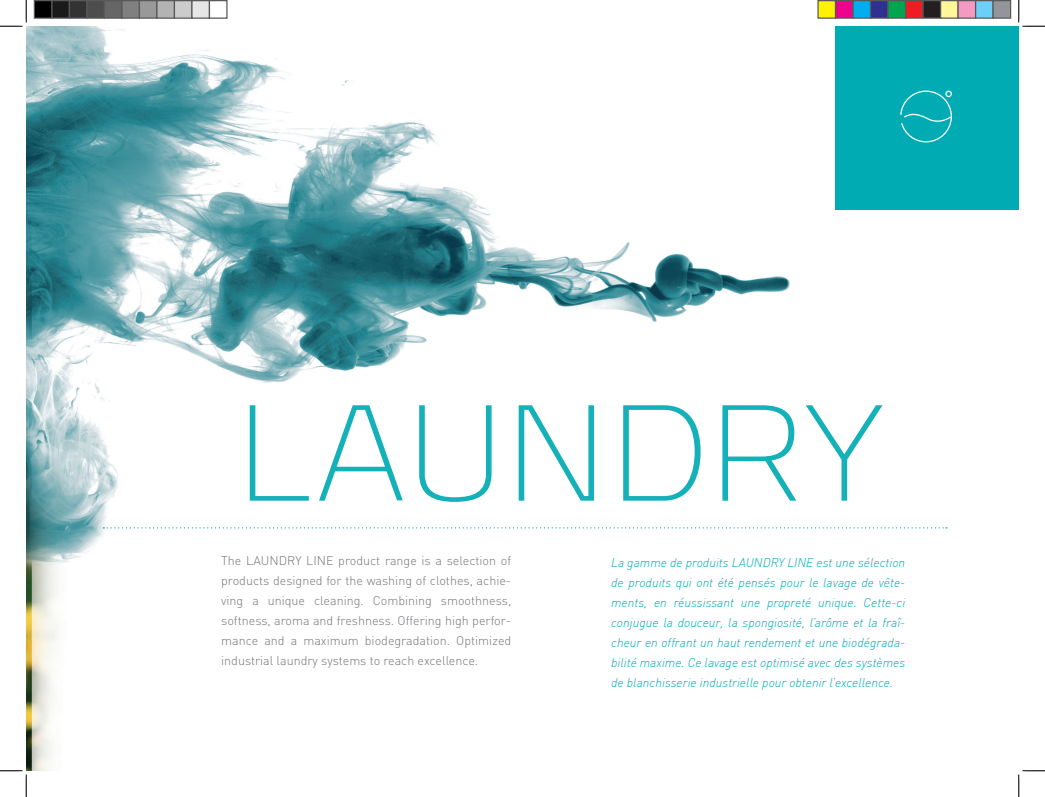
<style>
.page{position:relative;width:1045px;height:797px;background:#fff}
.page>*{position:absolute;margin:0;border:0;box-sizing:border-box;transform-origin:0 0}
.t1{font:136.25px "Titillium Text 25 L 1 wt";letter-spacing:-.02em;color:#00abb3;scale:1.15 1}
.t2{font:italic 300 12.5px/20px "DIN";color:#00abb3;text-align:justify}
.t3{font:300 12.5px/20px "DIN Pro";color:#727477;text-align:justify}
</style>
<div class="page">
<img style="left:26px;top:26px;width:770px;height:744px">
<div style="left:835px;top:26px;width:183px;height:183px;background:#00abb3"></div>
<svg style="left:900px;top:91px;width:52px;height:51px"></svg>
<svg style="left:103px;top:527px;width:844px;height:1px"></svg>
<svg style="left:0;top:0;width:27px;height:27px"></svg>
<svg style="left:0;top:770px;width:27px;height:27px"></svg>
<svg style="left:1018px;top:0;width:27px;height:27px"></svg>
<svg style="left:1018px;top:770px;width:27px;height:27px"></svg>
<div style="left:34px;top:1px;width:18px;height:17px;background:#000"></div>
<div style="left:34px;top:0;width:18px;height:19px;border:1px solid #595959"></div>
<div style="left:52px;top:1px;width:17px;height:17px;background:#1a1a1a"></div>
<div style="left:51px;top:0;width:19px;height:19px;border:1px solid #595959"></div>
<div style="left:69px;top:1px;width:18px;height:17px;background:#333"></div>
<div style="left:69px;top:0;width:19px;height:19px;border:1px solid #595959"></div>
<div style="left:87px;top:1px;width:17px;height:17px;background:#4d4d4d"></div>
<div style="left:86px;top:0;width:19px;height:19px;border:1px solid #595959"></div>
<div style="left:104px;top:1px;width:18px;height:17px;background:#666"></div>
<div style="left:104px;top:0;width:18px;height:19px;border:1px solid #595959"></div>
<div style="left:122px;top:1px;width:17px;height:17px;background:#808080"></div>
<div style="left:121px;top:0;width:19px;height:19px;border:1px solid #595959"></div>
<div style="left:139px;top:1px;width:18px;height:17px;background:#999"></div>
<div style="left:139px;top:0;width:19px;height:19px;border:1px solid #595959"></div>
<div style="left:157px;top:1px;width:17px;height:17px;background:#b3b3b3"></div>
<div style="left:156px;top:0;width:19px;height:19px;border:1px solid #595959"></div>
<div style="left:174px;top:1px;width:18px;height:17px;background:#ccc"></div>
<div style="left:174px;top:0;width:18px;height:19px;border:1px solid #595959"></div>
<div style="left:192px;top:1px;width:17px;height:17px;background:#e6e6e6"></div>
<div style="left:191px;top:0;width:19px;height:19px;border:1px solid #595959"></div>
<div style="left:209px;top:0;width:19px;height:19px;border:1px solid #595959"></div>
<div style="left:818px;top:1px;width:17px;height:17px;background:#fff101"></div>
<div style="left:817px;top:0;width:19px;height:19px;border:1px solid #595959"></div>
<div style="left:835px;top:1px;width:18px;height:17px;background:#ed028c"></div>
<div style="left:835px;top:0;width:18px;height:19px;border:1px solid #595959"></div>
<div style="left:853px;top:1px;width:17px;height:17px;background:#00aeef"></div>
<div style="left:852px;top:0;width:19px;height:19px;border:1px solid #595959"></div>
<div style="left:870px;top:1px;width:18px;height:17px;background:#2e3092"></div>
<div style="left:870px;top:0;width:18px;height:19px;border:1px solid #595959"></div>
<div style="left:888px;top:1px;width:17px;height:17px;background:#00a54f"></div>
<div style="left:887px;top:0;width:19px;height:19px;border:1px solid #595959"></div>
<div style="left:905px;top:1px;width:18px;height:17px;background:#ee1d23"></div>
<div style="left:905px;top:0;width:18px;height:19px;border:1px solid #595959"></div>
<div style="left:923px;top:1px;width:17px;height:17px;background:#231f20"></div>
<div style="left:922px;top:0;width:19px;height:19px;border:1px solid #595959"></div>
<div style="left:940px;top:1px;width:18px;height:17px;background:#fff79a"></div>
<div style="left:940px;top:0;width:18px;height:19px;border:1px solid #595959"></div>
<div style="left:958px;top:1px;width:17px;height:17px;background:#f499c2"></div>
<div style="left:957px;top:0;width:19px;height:19px;border:1px solid #595959"></div>
<div style="left:975px;top:1px;width:18px;height:17px;background:#6bcff6"></div>
<div style="left:975px;top:0;width:18px;height:19px;border:1px solid #595959"></div>
<div style="left:993px;top:1px;width:17px;height:17px;background:#939598"></div>
<div style="left:992px;top:0;width:19px;height:19px;border:1px solid #595959"></div>
<h1 class="t1" style="left:234px;top:356px;width:569px">LAUNDRY</h1>
<p class="t3" style="left:221px;top:549px;width:292px">The LAUNDRY LINE product range is a selection of products designed for the washing of clothes, achie&shy;ving a unique cleaning. Combining smoothness, softness, aroma and freshness. Offering high perfor&shy;mance and a maximum biodegradation. Optimized industrial laundry systems to reach excellence.</p>
<p class="t2" style="left:611px;top:552px;width:296px">La gamme de produits LAUNDRY LINE est une sélection de produits qui ont été pensés pour le lavage de vête&shy;ments, en réussissant une propreté unique. Cette-ci conjugue la douceur, la spongiosité, l’arôme et la fraî&shy;cheur en offrant un haut rendement et une biodégrada&shy;bilité maxime. Ce lavage est optimisé avec des systèmes de blanchisserie industrielle pour obtenir l’excellence.</p>
</div>
